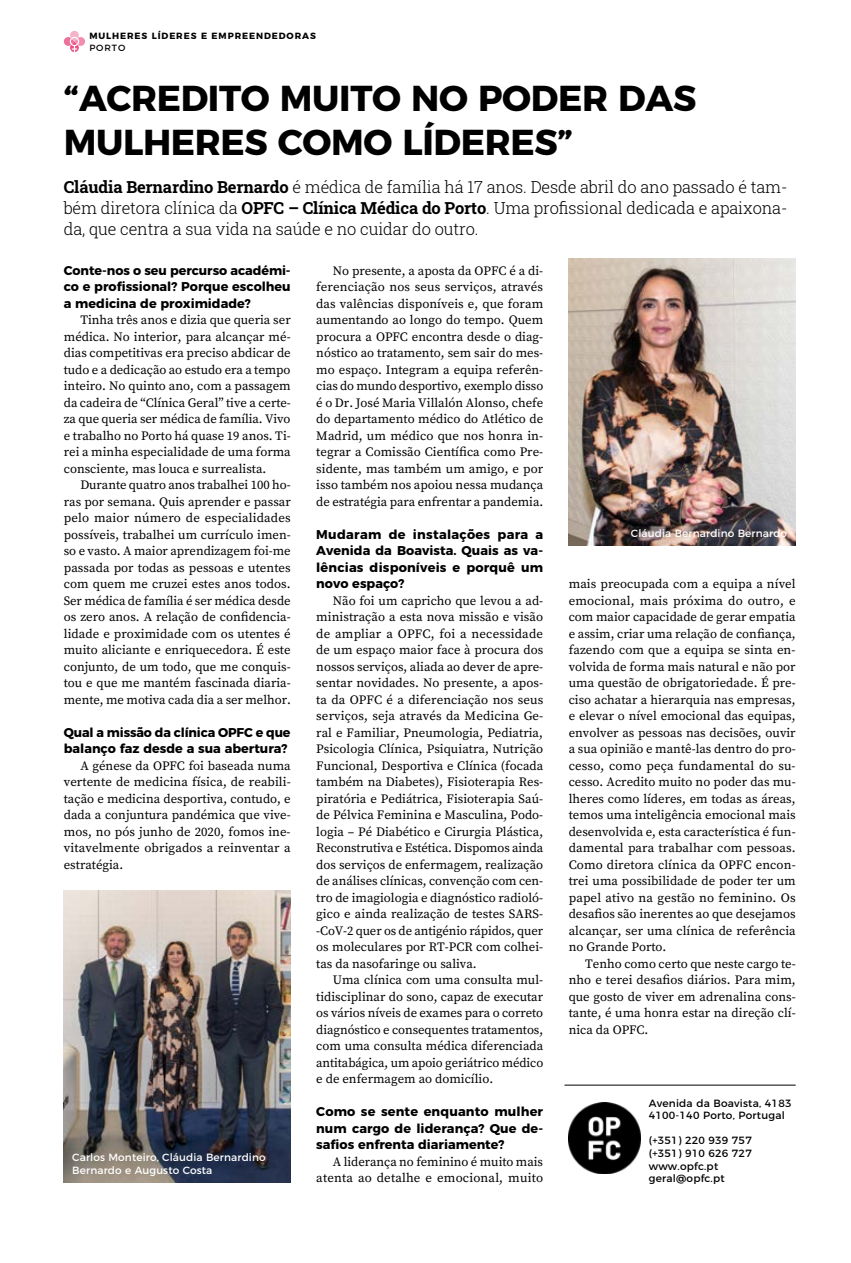
<style>
.page{position:relative;width:851px;height:1263px;background:#fff}
.page>*{position:absolute;margin:0;border:0;box-sizing:border-box;transform-origin:0 0}
.t1{font:700 36px/43.2px "Montserrat";letter-spacing:-.01em;color:#000}
.t2{font:300 16.5px/21px "Roboto Slab";letter-spacing:-.01em;color:#000;text-align:justify}
.t3{font:12.75px/16.5px "Source Serif Pro";color:#000;text-align:justify}
.t4{font:700 12.75px/16.5px "Montserrat";color:#000;text-align:justify}
.t5{font:10.5px/12.6px "Montserrat";letter-spacing:.02em;color:#000}
.t6{font:10.5px/12.6px "Montserrat";letter-spacing:.01em;color:#fff}
.t7{font:700 9px "Montserrat";letter-spacing:.1em;color:#000}
.t8{font:9px "Montserrat";letter-spacing:.1em;color:#000}
.s1{font-weight:700}
</style>
<div class="page">
<hr style="left:564px;top:1085px;width:231px;height:1px;background:#000">
<img style="left:568px;top:1102px;width:72px;height:72px">
<img style="left:64px;top:891px;width:227px;height:291px">
<img style="left:568px;top:258px;width:227px;height:287px">
<svg style="left:63px;top:31px;width:22px;height:21px"></svg>
<p class="t7" style="left:89px;top:28px;width:228px">MULHERES LÍDERES E EMPREENDEDORAS</p>
<p class="t8" style="left:89px;top:41px;width:37px">PORTO</p>
<h1 class="t1" style="left:64px;top:74px;width:634px">“ACREDITO MUITO NO PODER DAS<br>MULHERES COMO LÍDERES”</h1>
<p class="t2" style="left:64px;top:176px;width:725px"><span class="s1">Cláudia Bernardino Bernardo</span> é médica de família há 17 anos. Desde abril do ano passado é tam&shy;bém diretora clínica da <span class="s1">OPFC – Clínica Médica do Porto</span>. Uma profissional dedicada e apaixona&shy;da, que centra a sua vida na saúde e no cuidar do outro.</p>
<p class="t4" style="left:64px;top:261px;width:228px">Conte-nos o seu percurso académi&shy;co e profissional? Porque escolheu a medicina de proximidade?</p>
<p class="t3" style="left:64px;top:312px;width:228px;text-indent:16px">Tinha três anos e dizia que queria ser médica. No interior, para alcançar mé&shy;dias competitivas era preciso abdicar de tudo e a dedicação ao estudo era a tempo inteiro. No quinto ano, com a passagem da cadeira de “Clínica Geral” tive a certe&shy;za que queria ser médica de família. Vivo e trabalho no Porto há quase 19 anos. Ti&shy;rei a minha especialidade de uma forma consciente, mas louca e surrealista.</p>
<p class="t3" style="left:64px;top:477px;width:228px;text-indent:16px">Durante quatro anos trabalhei 100 ho&shy;ras por semana. Quis aprender e passar pelo maior número de especialidades possíveis, trabalhei um currículo imen&shy;so e vasto. A maior aprendizagem foi-me passada por todas as pessoas e utentes com quem me cruzei estes anos todos.<br>Ser médica de família é ser médica desde os zero anos. A relação de confidencia&shy;lidade e proximidade com os utentes é muito aliciante e enriquecedora. É este conjunto, de um todo, que me conquis&shy;tou e que me mantém fascinada diaria&shy;mente, me motiva cada dia a ser melhor.</p>
<p class="t4" style="left:64px;top:723px;width:228px">Qual a missão da clínica OPFC e que balanço faz desde a sua abertura?</p>
<p class="t3" style="left:64px;top:757px;width:228px;text-indent:16px">A génese da OPFC foi baseada numa vertente de medicina física, de reabili&shy;tação e medicina desportiva, contudo, e dada a conjuntura pandémica que vive&shy;mos, no pós junho de 2020, fomos ine&shy;vitavelmente obrigados a reinventar a estratégia.</p>
<p class="t3" style="left:316px;top:262px;width:228px;text-indent:16px">No presente, a aposta da OPFC é a di&shy;ferenciação nos seus serviços, através das valências disponíveis e, que foram aumentando ao longo do tempo. Quem procura a OPFC encontra desde o diag&shy;nóstico ao tratamento, sem sair do mes&shy;mo espaço. Integram a equipa referên&shy;cias do mundo desportivo, exemplo disso é o Dr. José Maria Villalón Alonso, chefe do departamento médico do Atlético de Madrid, um médico que nos honra in&shy;tegrar a Comissão Científica como Pre&shy;sidente, mas também um amigo, e por isso também nos apoiou nessa mudança de estratégia para enfrentar a pandemia.</p>
<p class="t4" style="left:316px;top:525px;width:228px">Mudaram de instalações para a Avenida da Boavista. Quais as va&shy;lências disponíveis e porquê um novo espaço?</p>
<p class="t3" style="left:316px;top:592px;width:228px;text-indent:16px">Não foi um capricho que levou a ad&shy;ministração a esta nova missão e visão de ampliar a OPFC, foi a necessidade de um espaço maior face à procura dos nossos serviços, aliada ao dever de apre&shy;sentar novidades. No presente, a apos&shy;ta da OPFC é a diferenciação nos seus serviços, seja através da Medicina Ge&shy;ral e Familiar, Pneumologia, Pediatria, Psicologia Clínica, Psiquiatra, Nutrição Funcional, Desportiva e Clínica (focada também na Diabetes), Fisioterapia Res&shy;piratória e Pediátrica, Fisioterapia Saú&shy;de Pélvica Feminina e Masculina, Podo&shy;logia – Pé Diabético e Cirurgia Plástica, Reconstrutiva e Estética. Dispomos ainda dos serviços de enfermagem, realização de análises clínicas, convenção com cen&shy;tro de imagiologia e diagnóstico radioló&shy;gico e ainda realização de testes SARS--CoV-2 quer os de antigénio rápidos, quer os moleculares por RT-PCR com colhei&shy;tas da nasofaringe ou saliva.</p>
<p class="t3" style="left:316px;top:972px;width:228px;text-indent:16px">Uma clínica com uma consulta mul&shy;tidisciplinar do sono, capaz de executar os vários níveis de exames para o correto diagnóstico e consequentes tratamentos, com uma consulta médica diferenciada antitabágica, um apoio geriátrico médico e de enfermagem ao domicílio.</p>
<p class="t4" style="left:316px;top:1102px;width:228px">Como se sente enquanto mulher num cargo de liderança? Que de&shy;safios enfrenta diariamente?</p>
<p class="t3" style="left:316px;top:1153px;width:228px;text-align:right">A liderança no feminino é muito mais atenta ao detalhe e emocional, muito</p>
<p class="t6" style="left:631px;top:526px;width:158px">Cláudia Bernardino Bernardo</p>
<p class="t3" style="left:568px;top:576px;width:228px">mais preocupada com a equipa a nível emocional, mais próxima do outro, e com maior capacidade de gerar empatia e assim, criar uma relação de confiança, fazendo com que a equipa se sinta en&shy;volvida de forma mais natural e não por uma questão de obrigatoriedade. É pre&shy;ciso achatar a hierarquia nas empresas, e elevar o nível emocional das equipas, envolver as pessoas nas decisões, ouvir a sua opinião e mantê-las dentro do pro&shy;cesso, como peça fundamental do su&shy;cesso. Acredito muito no poder das mu&shy;lheres como líderes, em todas as áreas, temos uma inteligência emocional mais desenvolvida e, esta característica é fun&shy;damental para trabalhar com pessoas.<br>Como diretora clínica da OPFC encon&shy;trei uma possibilidade de poder ter um papel ativo na gestão no feminino. Os desafios são inerentes ao que desejamos alcançar, ser uma clínica de referência no Grande Porto.</p>
<p class="t3" style="left:568px;top:955px;width:228px;text-indent:16px">Tenho como certo que neste cargo te&shy;nho e terei desafios diários. Para mim, que gosto de viver em adrenalina cons&shy;tante, é uma honra estar na direção clí&shy;nica da OPFC.</p>
<p class="t5" style="left:648px;top:1096px;width:144px">Avenida da Boavista, 4183<br>4100-140 Porto, Portugal</p>
<p class="t5" style="left:648px;top:1133px;width:104px">(+351) 220 939 757 (+351) 910 626 727 www.opfc.pt geral@opfc.pt</p>
<p class="t6" style="left:72px;top:1150px;width:195px">Carlos Monteiro, Cláudia Bernardino<br>Bernardo e Augusto Costa</p>
</div>
